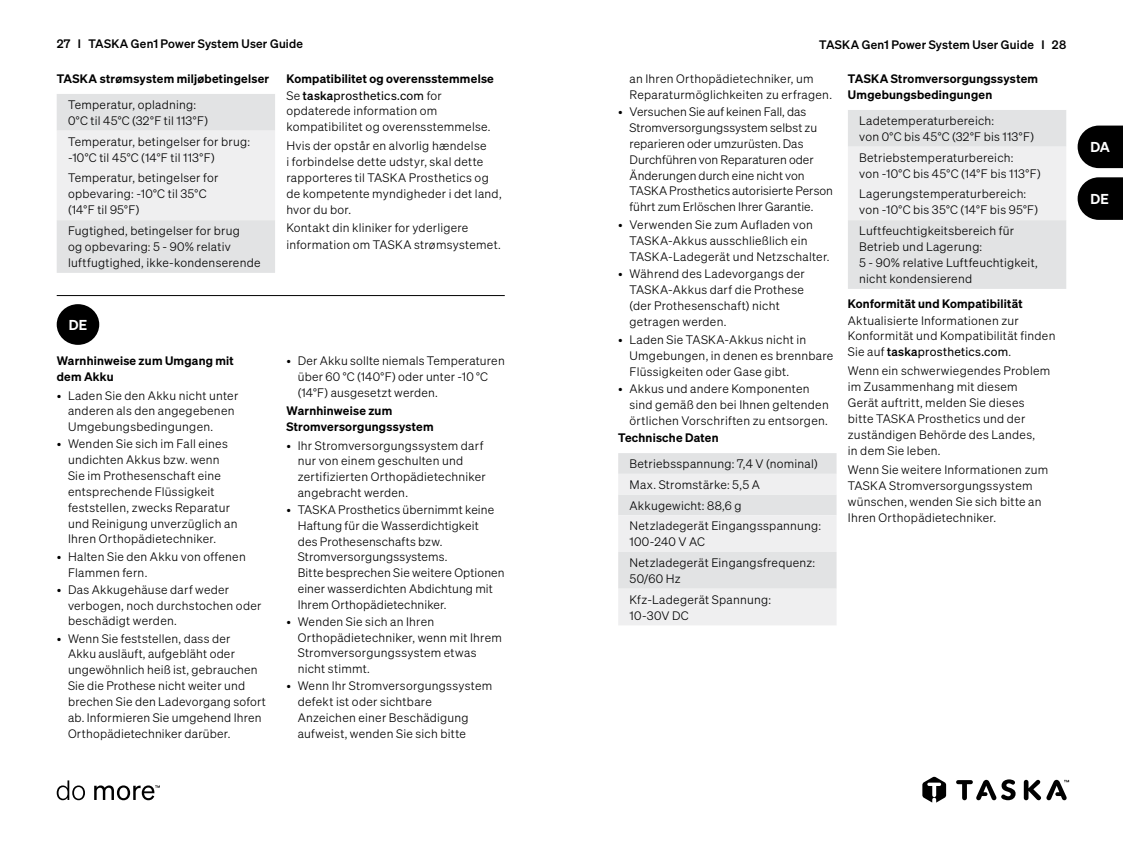
<style>
.page{position:relative;width:1123px;height:851px;background:#fff}
.page>*{position:absolute;margin:0;border:0;box-sizing:border-box;transform-origin:0 0}
.t1{font:600 14px "Sohne";color:#fff}
.t2{font:12px/15.8px "Sohne Leicht";letter-spacing:.02em;color:#000}
.t3{font:600 12px/15.8px "Sohne";letter-spacing:.02em;color:#000}
.t4{font:12px/15.8px "Sohne Leicht";color:#000}
.t5{font:12px "Sohne Kraftig";letter-spacing:.02em;color:#000}
.t6{font:12px "Sohne Buch";letter-spacing:.02em;color:#000}
.s1{font-family:"Sohne Leicht"}
.s2{font-family:"Sohne Kraftig"}
</style>
<div class="page">
<svg style="left:922px;top:776px;width:24px;height:26px"></svg>
<svg style="left:956px;top:779px;width:59px;height:21px"></svg>
<svg style="left:1023px;top:779px;width:46px;height:21px"></svg>
<svg style="left:57px;top:780px;width:103px;height:20px"></svg>
<hr style="left:57px;top:295px;width:448px;height:1px;background:#000">
<div style="left:57px;top:304px;width:42px;height:41px;background:#000;border-radius:50%"></div>
<svg style="left:618px;top:453px;width:218px;height:172px"></svg>
<div style="left:848px;top:110px;width:218px;height:179px;background:#e2e3e4"></div>
<div style="left:848px;top:147px;width:218px;height:73px;background:#efeff0"></div>
<div style="left:57px;top:94px;width:218px;height:179px;background:#e2e3e4"></div>
<div style="left:57px;top:131px;width:218px;height:89px;background:#efeff0"></div>
<svg style="left:1077px;top:125px;width:46px;height:43px;background:#1f1f1f"></svg>
<svg style="left:1077px;top:177px;width:46px;height:43px;background:#1f1f1f"></svg>
<p class="t5" style="left:57px;top:36px;width:248px">27 I TASKA Gen1 Power System User Guide</p>
<p class="t5" style="left:819px;top:37px;width:248px">TASKA Gen1 Power System User Guide I 28</p>
<p class="t3" style="left:57px;top:70px;width:214px">TASKA strømsystem miljøbetingelser</p>
<p class="t2" style="left:68px;top:96px;width:142px">Temperatur, opladning:<br>0°C til 45°C (32°F til 113°F)</p>
<p class="t2" style="left:68px;top:133px;width:183px">Temperatur, betingelser for brug: -10°C til 45°C (14°F til 113°F)</p>
<p class="t2" style="left:68px;top:170px;width:152px">Temperatur, betingelser for opbevaring: -10°C til 35°C (14°F til 95°F)</p>
<p class="t2" style="left:68px;top:223px;width:194px">Fugtighed, betingelser for brug<br>og opbevaring: 5 - 90% relativ luftfugtighed, ikke-kondenserende</p>
<p class="t3" style="left:286px;top:70px;width:209px">Kompatibilitet og overensstemmelse</p>
<p class="t6" style="left:286px;top:89px;width:157px"><span class="s1">Se</span> <span class="s2">taska</span>prosthetics.com <span class="s1">for</span></p>
<p class="t2" style="left:286px;top:102px;width:206px">opdaterede information om kompatibilitet og overensstemmelse.</p>
<p class="t2" style="left:286px;top:137px;width:217px">Hvis der opstår en alvorlig hændelse<br>i forbindelse dette udstyr, skal dette rapporteres til TASKA Prosthetics og de kompetente myndigheder i det land, hvor du bor.</p>
<p class="t2" style="left:286px;top:220px;width:216px">Kontakt din kliniker for yderligere information om TASKA strømsystemet.</p>
<p class="t1" style="left:69px;top:316px;width:20px">DE</p>
<p class="t3" style="left:57px;top:352px;width:179px">Warnhinweise zum Umgang mit dem Akku</p>
<p class="t2" style="left:68px;top:387px;width:172px;text-indent:-11px">• Laden Sie den Akku nicht unter anderen als den angegebenen<br>Umgebungsbedingungen.</p>
<p class="t2" style="left:68px;top:436px;width:171px;text-indent:-11px">• Wenden Sie sich im Fall eines undichten Akkus bzw. wenn<br>Sie im Prothesenschaft eine entsprechende Flüssigkeit feststellen, zwecks Reparatur und Reinigung unverzüglich an<br>Ihren Orthopädietechniker.</p>
<p class="t2" style="left:68px;top:548px;width:179px;text-indent:-11px">• Halten Sie den Akku von offenen<br>Flammen fern.</p>
<p class="t2" style="left:68px;top:581px;width:195px;text-indent:-11px">• Das Akkugehäuse darf weder verbogen, noch durchstochen oder beschädigt werden.</p>
<p class="t2" style="left:68px;top:630px;width:199px;text-indent:-11px">• Wenn Sie feststellen, dass der<br>Akku ausläuft, aufgebläht oder ungewöhnlich heiß ist, gebrauchen Sie die Prothese nicht weiter und brechen Sie den Ladevorgang sofort ab. Informieren Sie umgehend Ihren Orthopädietechniker darüber.</p>
<p class="t2" style="left:298px;top:353px;width:208px;text-indent:-11px">• Der Akku sollte niemals Temperaturen über 60 °C (140°F) oder unter -10 °C (14°F) ausgesetzt werden.</p>
<p class="t3" style="left:286px;top:402px;width:149px">Warnhinweise zum<br>Stromversorgungssystem</p>
<p class="t2" style="left:298px;top:437px;width:190px;text-indent:-11px">• Ihr Stromversorgungssystem darf nur von einem geschulten und zertifizierten Orthopädietechniker angebracht werden.</p>
<p class="t2" style="left:298px;top:501px;width:208px;text-indent:-11px">• TASKA Prosthetics übernimmt keine Haftung für die Wasserdichtigkeit<br>des Prothesenschafts bzw.<br>Stromversorgungssystems.<br>Bitte besprechen Sie weitere Optionen einer wasserdichten Abdichtung mit Ihrem Orthopädietechniker.</p>
<p class="t2" style="left:298px;top:613px;width:206px;text-indent:-11px">• Wenden Sie sich an Ihren<br>Orthopädietechniker, wenn mit Ihrem<br>Stromversorgungssystem etwas nicht stimmt.</p>
<p class="t2" style="left:298px;top:678px;width:196px;text-indent:-11px">• Wenn Ihr Stromversorgungssystem defekt ist oder sichtbare<br>Anzeichen einer Beschädigung aufweist, wenden Sie sich bitte</p>
<p class="t2" style="left:629px;top:71px;width:204px">an Ihren Orthopädietechniker, um<br>Reparaturmöglichkeiten zu erfragen.</p>
<p class="t4" style="left:629px;top:104px;width:205px;text-indent:-11px">• Versuchen Sie auf keinen Fall, das Stromversorgungssystem selbst zu reparieren oder umzurüsten. Das Durchführen von Reparaturen oder Änderungen durch eine nicht von TASKA Prosthetics autorisierte Person führt zum Erlöschen Ihrer Garantie.</p>
<p class="t2" style="left:629px;top:216px;width:201px;text-indent:-11px">• Verwenden Sie zum Aufladen von<br>TASKA-Akkus ausschließlich ein<br>TASKA-Ladegerät und Netzschalter.</p>
<p class="t2" style="left:629px;top:265px;width:177px;text-indent:-11px">• Während des Ladevorgangs der<br>TASKA-Akkus darf die Prothese (der Prothesenschaft) nicht getragen werden.</p>
<p class="t2" style="left:629px;top:331px;width:205px;text-indent:-11px">• Laden Sie TASKA-Akkus nicht in<br>Umgebungen, in denen es brennbare<br>Flüssigkeiten oder Gase gibt.</p>
<p class="t2" style="left:629px;top:380px;width:201px;text-indent:-11px">• Akkus und andere Komponenten sind gemäß den bei Ihnen geltenden örtlichen Vorschriften zu entsorgen.</p>
<p class="t3" style="left:618px;top:430px;width:102px">Technische Daten</p>
<p class="t2" style="left:629px;top:453px;width:193px;line-height:20.8px">Betriebsspannung: 7,4 V (nominal)<br>Max. Stromstärke: 5,5 A<br>Akkugewicht: 88,6 g<br>Netzladegerät Eingangsspannung:</p>
<p class="t2" style="left:629px;top:531px;width:187px;line-height:20.8px">100-240 V AC<br>Netzladegerät Eingangsfrequenz:</p>
<p class="t2" style="left:629px;top:568px;width:143px;line-height:20.8px">50/60 Hz<br>Kfz-Ladegerät Spannung:</p>
<p class="t2" style="left:629px;top:607px;width:61px">10-30V DC</p>
<p class="t3" style="left:848px;top:70px;width:192px">TASKA Stromversorgungssystem<br>Umgebungsbedingungen</p>
<p class="t2" style="left:859px;top:112px;width:176px">Ladetemperaturbereich:<br>von 0°C bis 45°C (32°F bis 113°F)</p>
<p class="t2" style="left:859px;top:149px;width:183px">Betriebstemperaturbereich:<br>von -10°C bis 45°C (14°F bis 113°F)</p>
<p class="t2" style="left:859px;top:186px;width:180px">Lagerungstemperaturbereich: von -10°C bis 35°C (14°F bis 95°F)</p>
<p class="t2" style="left:859px;top:223px;width:180px">Luftfeuchtigkeitsbereich für<br>Betrieb und Lagerung:<br>5 - 90% relative Luftfeuchtigkeit, nicht kondensierend</p>
<p class="t3" style="left:848px;top:295px;width:176px">Konformität und Kompatibilität</p>
<p class="t2" style="left:848px;top:314px;width:209px;line-height:14.4px">Aktualisierte Informationen zur<br>Konformität und Kompatibilität finden</p>
<p class="t6" style="left:848px;top:344px;width:165px"><span class="s1">Sie auf</span> <span class="s2">taska</span>prosthetics.com<span class="s1">.</span></p>
<p class="t2" style="left:848px;top:362px;width:204px">Wenn ein schwerwiegendes Problem im Zusammenhang mit diesem<br>Gerät auftritt, melden Sie dieses bitte TASKA Prosthetics und der zuständigen Behörde des Landes,<br>in dem Sie leben.</p>
<p class="t2" style="left:848px;top:461px;width:202px">Wenn Sie weitere Informationen zum<br>TASKA Stromversorgungssystem wünschen, wenden Sie sich bitte an<br>Ihren Orthopädietechniker.</p>
<p class="t1" style="left:1090px;top:138px;width:21px">DA</p>
<p class="t1" style="left:1090px;top:190px;width:20px">DE</p>
</div>
